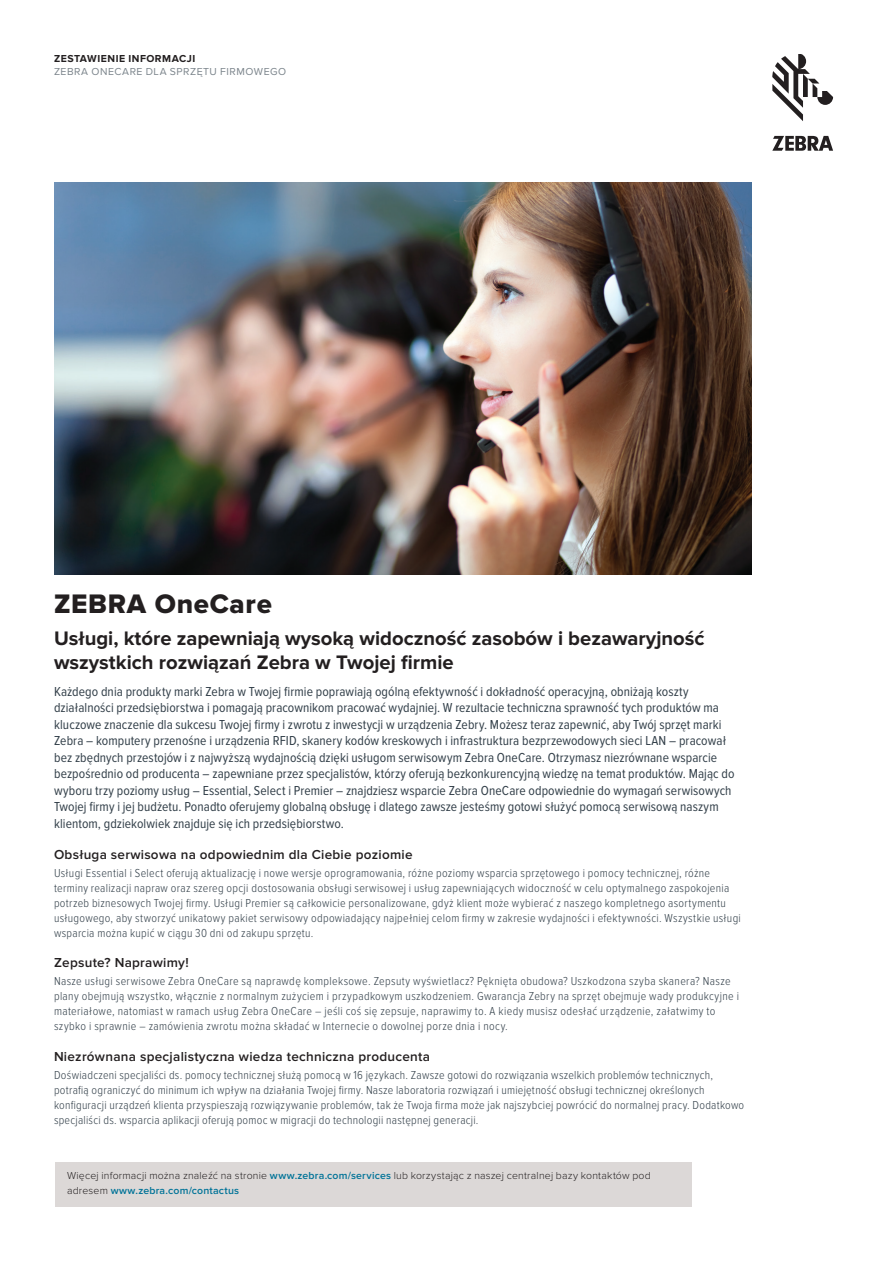
<style>
.page{position:relative;width:893px;height:1263px;background:#fff}
.page>*{position:absolute;margin:0;border:0;box-sizing:border-box;transform-origin:0 0}
.Header_1{font:27.75px "Proxima Nova Extrabld";letter-spacing:.025em;color:#231f20}
.Header_2{font:700 20.25px/24.3px "Proxima Nova";color:#231f20}
.Body_Copy__Whitespac{font:13.5px/16.5px "Proxima Nova Cond";letter-spacing:.005em;color:#313e48}
.Header_4{font:600 13.5px "Proxima Nova";letter-spacing:.02em;color:#231f20}
.Body_Copy__Alternati{font:300 12px/15px "Proxima Nova Cond";letter-spacing:.025em;color:#313e48}
.Small_Callout_Text{font:300 10.5px/15px "Proxima Nova";letter-spacing:.02em;color:#231f20}
.t1{font:10.5px "Proxima Nova";letter-spacing:.05em;color:#7c858c}
.t2{font:700 10.5px "Proxima Nova";letter-spacing:.045em;color:#231f20}
.s1{font-weight:600;color:#007398}
</style>
<div class="page">
<div style="left:55px;top:1162px;width:636px;height:44px;background:#dcd8d7"></div>
<svg style="left:772px;top:54px;width:61px;height:67px"></svg>
<svg style="left:772px;top:136px;width:61px;height:15px"></svg>
<img style="left:54px;top:183px;width:698px;height:391px">
<p class="t2" style="left:54px;top:53px;width:143px">ZESTAWIENIE INFORMACJI</p>
<p class="t1" style="left:54px;top:65px;width:234px">ZEBRA ONECARE DLA SPRZĘTU FIRMOWEGO</p>
<p class="Header_1" style="left:54px;top:588px;width:219px">ZEBRA OneCare</p>
<p class="Header_2" style="left:54px;top:626px;width:652px">Usługi, które zapewniają wysoką widoczność zasobów i bezawaryjność wszystkich rozwiązań Zebra w Twojej firmie</p>
<p class="Body_Copy__Whitespac" style="left:54px;top:684px;width:682px">Każdego dnia produkty marki Zebra w Twojej firmie poprawiają ogólną efektywność i dokładność operacyjną, obniżają koszty działalności przedsiębiorstwa i pomagają pracownikom pracować wydajniej. W rezultacie techniczna sprawność tych produktów ma kluczowe znaczenie dla sukcesu Twojej firmy i zwrotu z inwestycji w urządzenia Zebry. Możesz teraz zapewnić, aby Twój sprzęt marki Zebra – komputery przenośne i urządzenia RFID, skanery kodów kreskowych i infrastruktura bezprzewodowych sieci LAN – pracował bez zbędnych przestojów i z najwyższą wydajnością dzięki usługom serwisowym Zebra OneCare. Otrzymasz niezrównane wsparcie bezpośrednio od producenta – zapewniane przez specjalistów, którzy oferują bezkonkurencyjną wiedzę na temat produktów. Mając do wyboru trzy poziomy usług – Essential, Select i Premier – znajdziesz wsparcie Zebra OneCare odpowiednie do wymagań serwisowych Twojej firmy i jej budżetu. Ponadto oferujemy globalną obsługę i dlatego zawsze jesteśmy gotowi służyć pomocą serwisową naszym klientom, gdziekolwiek znajduje się ich przedsiębiorstwo.</p>
<p class="Header_4" style="left:54px;top:848px;width:360px">Obsługa serwisowa na odpowiednim dla Ciebie poziomie</p>
<p class="Body_Copy__Alternati" style="left:54px;top:865px;width:688px">Usługi Essential i Select oferują aktualizację i nowe wersje oprogramowania, różne poziomy wsparcia sprzętowego i pomocy technicznej, różne terminy realizacji napraw oraz szereg opcji dostosowania obsługi serwisowej i usług zapewniających widoczność w celu optymalnego zaspokojenia potrzeb biznesowych Twojej firmy. Usługi Premier są całkowicie personalizowane, gdyż klient może wybierać z naszego kompletnego asortymentu usługowego, aby stworzyć unikatowy pakiet serwisowy odpowiadający najpełniej celom firmy w zakresie wydajności i efektywności. Wszystkie usługi wsparcia można kupić w ciągu 30 dni od zakupu sprzętu.</p>
<p class="Header_4" style="left:54px;top:957px;width:136px">Zepsute? Naprawimy!</p>
<p class="Body_Copy__Alternati" style="left:54px;top:974px;width:686px">Nasze usługi serwisowe Zebra OneCare są naprawdę kompleksowe. Zepsuty wyświetlacz? Pęknięta obudowa? Uszkodzona szyba skanera? Nasze plany obejmują wszystko, włącznie z normalnym zużyciem i przypadkowym uszkodzeniem. Gwarancja Zebry na sprzęt obejmuje wady produkcyjne i materiałowe, natomiast w ramach usług Zebra OneCare – jeśli coś się zepsuje, naprawimy to. A kiedy musisz odesłać urządzenie, załatwimy to szybko i sprawnie – zamówienia zwrotu można składać w Internecie o dowolnej porze dnia i nocy.</p>
<p class="Header_4" style="left:54px;top:1050px;width:378px">Niezrównana specjalistyczna wiedza techniczna producenta</p>
<p class="Body_Copy__Alternati" style="left:54px;top:1068px;width:692px">Doświadczeni specjaliści ds. pomocy technicznej służą pomocą w 16 językach. Zawsze gotowi do rozwiązania wszelkich problemów technicznych, potrafią ograniczyć do minimum ich wpływ na działania Twojej firmy. Nasze laboratoria rozwiązań i umiejętność obsługi technicznej określonych konfiguracji urządzeń klienta przyspieszają rozwiązywanie problemów, tak że Twoja firma może jak najszybciej powrócić do normalnej pracy. Dodatkowo specjaliści ds. wsparcia aplikacji oferują pomoc w migracji do technologii następnej generacji.</p>
<p class="Small_Callout_Text" style="left:67px;top:1168px;width:585px">Więcej informacji można znaleźć na stronie <span class="s1">www.zebra.com/services</span> lub korzystając z naszej centralnej bazy kontaktów pod adresem <span class="s1">www.zebra.com/contactus</span></p>
</div>
